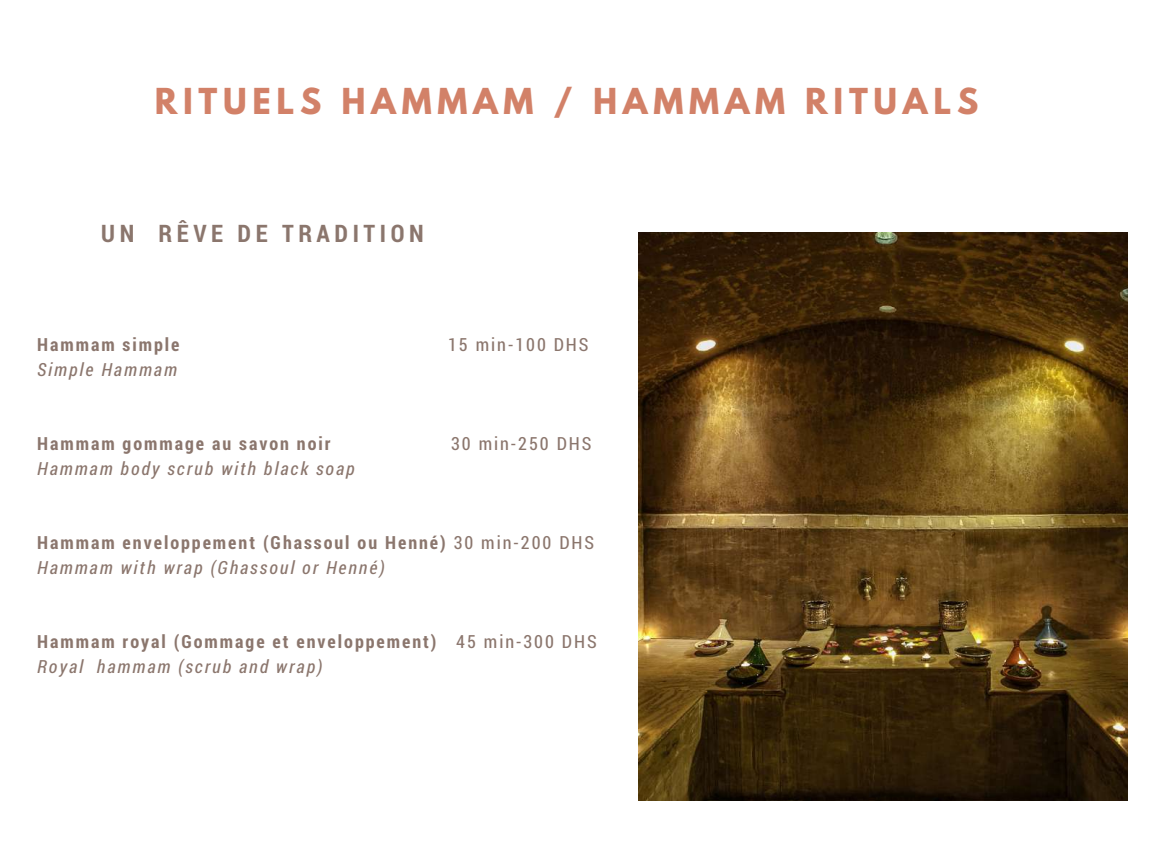
<style>
.page{position:relative;width:1152px;height:864px;background:#fff}
.page>*{position:absolute;margin:0;border:0;box-sizing:border-box;transform-origin:0 0}
.t1{font:700 31.65px "League Spartan";letter-spacing:.18em;color:#d28168}
.t2{font:700 24.15px "Roboto Condensed";letter-spacing:.19em;color:#8b766d}
.t3{font:700 18.15px/24.8px "Roboto Condensed";letter-spacing:.11em;color:#8b766d}
.t4{font:italic 18.15px "Roboto Condensed";letter-spacing:.11em;color:#8b766d}
.t5{font:18.15px "Roboto Condensed";letter-spacing:.11em;color:#8b766d}
.s1{font-weight:400}
.s2{font-weight:400;font-style:italic}
</style>
<div class="page">
<img style="left:639px;top:233px;width:488px;height:568px">
<h1 class="t1" style="left:155px;top:85px;width:825px">RITUELS HAMMAM / HAMMAM RITUALS</h1>
<h2 class="t2" style="left:101px;top:217px;width:324px">UN RÊVE DE TRADITION</h2>
<p class="t3" style="left:37px;top:332px;width:144px">Hammam simple</p>
<p class="t5" style="left:448px;top:332px;width:142px">15 min-100 DHS</p>
<p class="t4" style="left:37px;top:357px;width:141px">Simple Hammam</p>
<p class="t3" style="left:37px;top:431px;width:295px">Hammam gommage au savon noir</p>
<p class="t5" style="left:451px;top:431px;width:142px">30 min-250 DHS</p>
<p class="t4" style="left:37px;top:456px;width:319px">Hammam body scrub with black soap</p>
<p class="t3" style="left:37px;top:530px;width:558px">Hammam enveloppement (Ghassoul ou Henné) <span class="s1">30 min-200 DHS<br></span><span class="s2">Hammam with wrap (Ghassoul or Henné)</span></p>
<p class="t3" style="left:37px;top:629px;width:561px">Hammam royal (Gommage et enveloppement) <span class="s1">45 min-300 DHS<br></span><span class="s2">Royal hammam (scrub and wrap)</span></p>
</div>
